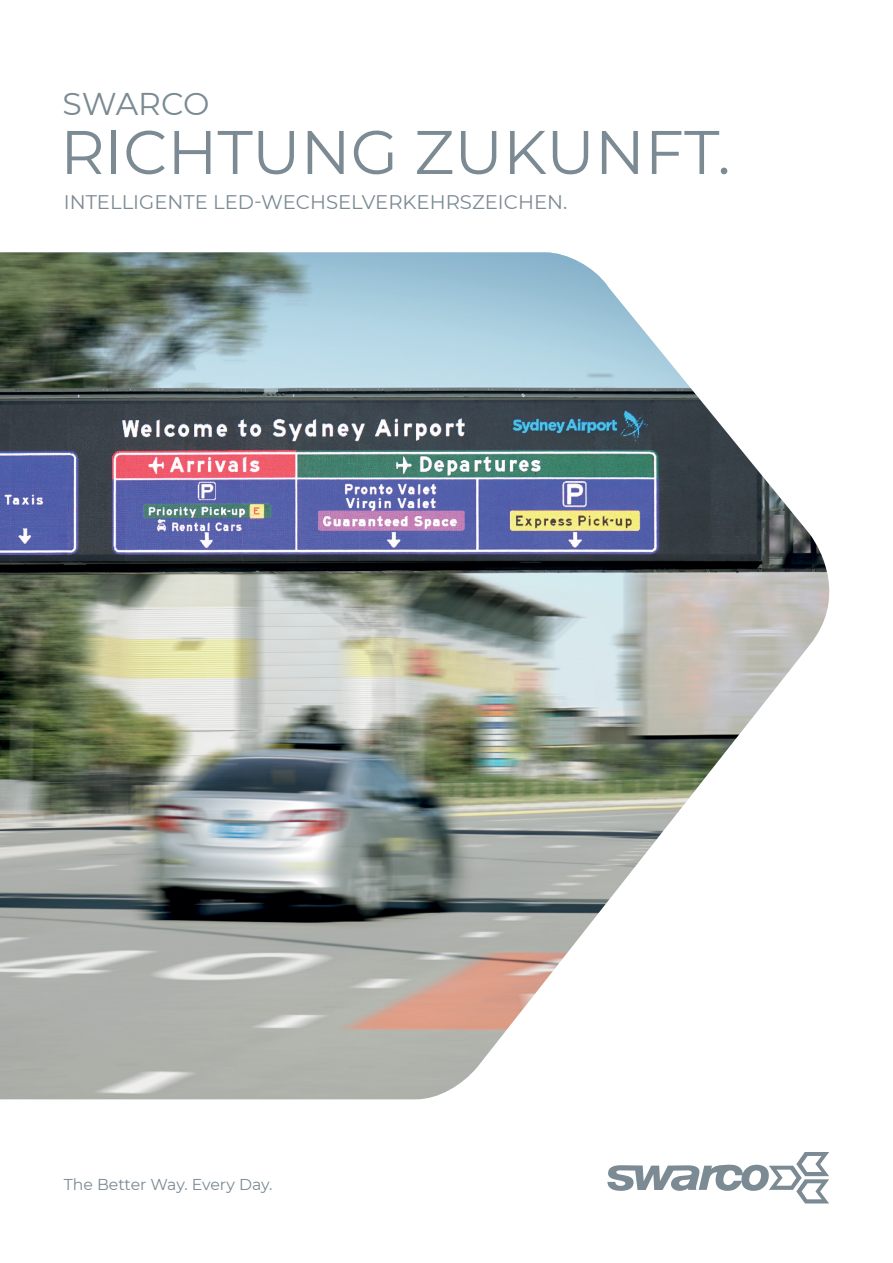
<style>
.page{position:relative;width:893px;height:1263px;background:#fff}
.page>*{position:absolute;margin:0;border:0;box-sizing:border-box;transform-origin:0 0}
.t1{font:61.5px "Montserrat";color:#7b8a93}
.t2{font:31.5px "Montserrat";color:#7b8a93}
.t3{font:19.65px "Montserrat";color:#7b8a93}
.t4{font:15.75px "Montserrat";color:#7b8a93}
</style>
<div class="page">
<svg style="left:607px;top:1152px;width:222px;height:51px"></svg>
<img style="left:0;top:252px;width:830px;height:847px">
<p class="t2" style="left:63px;top:83px;width:148px">SWARCO</p>
<p class="t1" style="left:60px;top:110px;width:672px">RICHTUNG ZUKUNFT.</p>
<p class="t3" style="left:64px;top:188px;width:505px">INTELLIGENTE LED-WECHSELVERKEHRSZEICHEN.</p>
<p class="t4" style="left:64px;top:1173px;width:210px">The Better Way. Every Day.</p>
</div>
